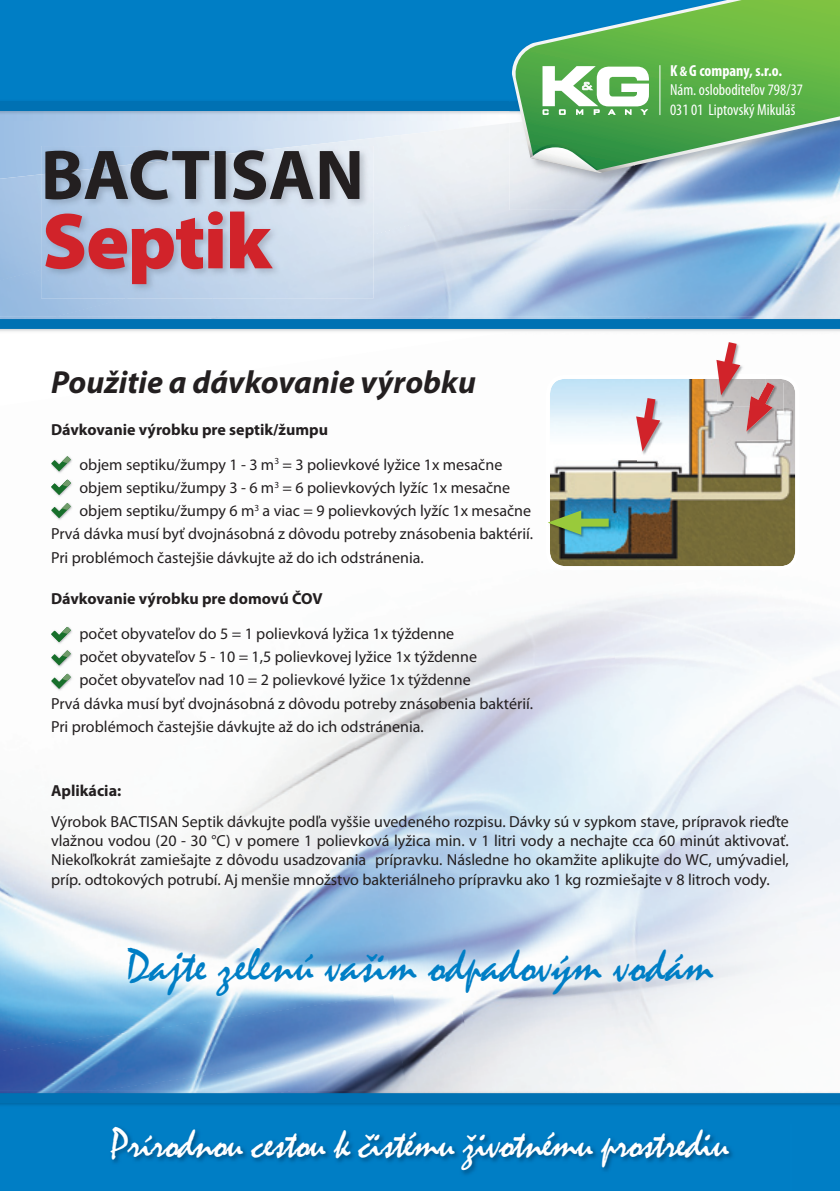
<style>
.page{position:relative;width:840px;height:1191px;background:#fff}
.page>*{position:absolute;margin:0;border:0;box-sizing:border-box;transform-origin:0 0}
.t1{font:48px "Mistral";color:#007ec5}
.t2{font:42px "Mistral";letter-spacing:-.025em;color:#fff}
.t3{font:italic 700 32px "Myriad Pro";color:#231f20}
.t4{font:16px/19.2px "Myriad Pro";color:#231f20}
.t5{font:condensed 16px/19.2px "Myriad Pro";color:#fff}
.t6{font:700 16px "Myriad Pro";color:#231f20}
.s1{font-weight:700}
.s2{font-weight:700;font-size:14px}
</style>
<div class="page">
<img style="left:578px;top:210px;width:261px;height:107px">
<img style="left:217px;top:225px;width:217px;height:92px">
<img style="left:550px;top:210px;width:115px;height:28px">
<img style="left:373px;top:200px;width:37px;height:35px">
<img style="left:261px;top:719px;width:70px;height:64px">
<img style="left:331px;top:578px;width:143px;height:513px">
<img style="left:0;top:783px;width:393px;height:211px">
<img style="left:428px;top:745px;width:250px;height:346px">
<img style="left:0;top:994px;width:400px;height:97px">
<img style="left:657px;top:929px;width:182px;height:162px">
<img style="left:96px;top:1046px;width:311px;height:45px">
<div style="left:0;top:0;width:839px;height:106px;background:#007ec5"></div>
<div style="left:0;top:1100px;width:839px;height:91px;background:#007ec5"></div>
<div style="left:0;top:101px;width:839px;height:10px;background:#0071b3"></div>
<img style="left:652px;top:317px;width:187px;height:2px">
<div style="left:0;top:319px;width:839px;height:10px;background:#0071b3"></div>
<img style="left:509px;top:123px;width:330px;height:87px">
<svg style="left:512px;top:0;width:327px;height:171px"></svg>
<svg style="left:529px;top:144px;width:73px;height:29px"></svg>
<img style="left:0;top:1091px;width:248px;height:2px">
<img style="left:248px;top:1091px;width:296px;height:2px">
<div style="left:0;top:1093px;width:839px;height:10px;background:#0071b3"></div>
<img style="left:112px;top:1128px;width:621px;height:47px">
<img style="left:57px;top:458px;width:15px;height:62px">
<svg style="left:51px;top:456px;width:20px;height:15px"></svg>
<svg style="left:51px;top:480px;width:20px;height:15px"></svg>
<svg style="left:51px;top:503px;width:20px;height:15px"></svg>
<img style="left:57px;top:629px;width:15px;height:62px">
<svg style="left:51px;top:627px;width:20px;height:15px"></svg>
<svg style="left:51px;top:650px;width:20px;height:15px"></svg>
<svg style="left:51px;top:674px;width:20px;height:15px"></svg>
<svg style="left:549px;top:379px;width:247px;height:191px"></svg>
<img style="left:746px;top:383px;width:37px;height:57px">
<svg style="left:715px;top:333px;width:59px;height:99px"></svg>
<img style="left:636px;top:399px;width:50px;height:63px">
<svg style="left:635px;top:389px;width:25px;height:62px"></svg>
<img style="left:549px;top:511px;width:68px;height:32px">
<div style="left:567px;top:518px;width:41px;height:8px;background:#99ca3b"></div>
<svg style="left:547px;top:510px;width:34px;height:25px"></svg>
<svg style="left:542px;top:66px;width:106px;height:49px"></svg>
<hr style="left:659px;top:65px;width:1px;height:50px;background:#fff">
<img style="left:41px;top:200px;width:332px;height:98px">
<svg style="left:0;top:121px;width:509px;height:79px"></svg>
<svg style="left:45px;top:211px;width:228px;height:73px"></svg>
<h3 class="t3" style="left:51px;top:362px;width:426px">Použitie a dávkovanie výrobku</h3>
<p class="t4" style="left:79px;top:412px;width:424px;line-height:34.6px;text-indent:-28px"><span class="s1">Dávkovanie výrobku pre septik/žumpu<br></span>objem septiku/žumpy 1 - 3 m<sup>3</sup> = 3 polievkové lyžice 1x mesačne</p>
<p class="t4" style="left:79px;top:478px;width:432px">objem septiku/žumpy 3 - 6 m<sup>3</sup> = 6 polievkových lyžíc 1x mesačne</p>
<p class="t4" style="left:79px;top:501px;width:453px">objem septiku/žumpy 6 m<sup>3</sup> a viac = 9 polievkových lyžíc 1x mesačne</p>
<p class="t4" style="left:51px;top:524px;width:483px">Prvá dávka musí byť dvojnásobná z dôvodu potreby znásobenia baktérií.</p>
<p class="t4" style="left:51px;top:547px;width:374px">Pri problémoch častejšie dávkujte až do ich odstránenia.</p>
<p class="t6" style="left:51px;top:588px;width:273px">Dávkovanie výrobku pre domovú ČOV</p>
<p class="t4" style="left:79px;top:624px;width:376px">počet obyvateľov do 5 = 1 polievková lyžica 1x týždenne</p>
<p class="t4" style="left:79px;top:647px;width:399px">počet obyvateľov 5 - 10 = 1,5 polievkovej lyžice 1x týždenne</p>
<p class="t4" style="left:79px;top:670px;width:392px">počet obyvateľov nad 10 = 2 polievkové lyžice 1x týždenne</p>
<p class="t4" style="left:51px;top:693px;width:483px">Prvá dávka musí byť dvojnásobná z dôvodu potreby znásobenia baktérií.</p>
<p class="t4" style="left:51px;top:716px;width:374px">Pri problémoch častejšie dávkujte až do ich odstránenia.</p>
<p class="t5" style="left:669px;top:61px;width:134px"><span class="s1">K</span> <span class="s2">&amp;</span> <span class="s1">G company, s.r.o.<br></span>Nám. osloboditeľov 798/37<br>031 01 Liptovský Mikuláš</p>
<p class="t6" style="left:51px;top:780px;width:72px">Aplikácia:</p>
<p class="t4" style="left:51px;top:811px;width:739px;text-align:justify">Výrobok BACTISAN Septik dávkujte podľa vyššie uvedeného rozpisu. Dávky sú v sypkom stave, prípravok rieďte vlažnou vodou (20 - 30 °C) v pomere 1 polievková lyžica min. v 1 litri vody a nechajte cca 60 minút aktivovať.<br>Niekoľkokrát zamiešajte z dôvodu usadzovania prípravku. Následne ho okamžite aplikujte do WC, umývadiel, príp. odtokových potrubí. Aj menšie množstvo bakteriálneho prípravku ako 1 kg rozmiešajte v 8 litroch vody.</p>
<h1 class="t1" style="left:126px;top:936px;width:588px">Dajte zelenú vašim odpadovým vodám</h1>
<h2 class="t2" style="left:110px;top:1118px;width:620px">Prírodnou cestou k čistému životnému prostrediu</h2>
</div>
